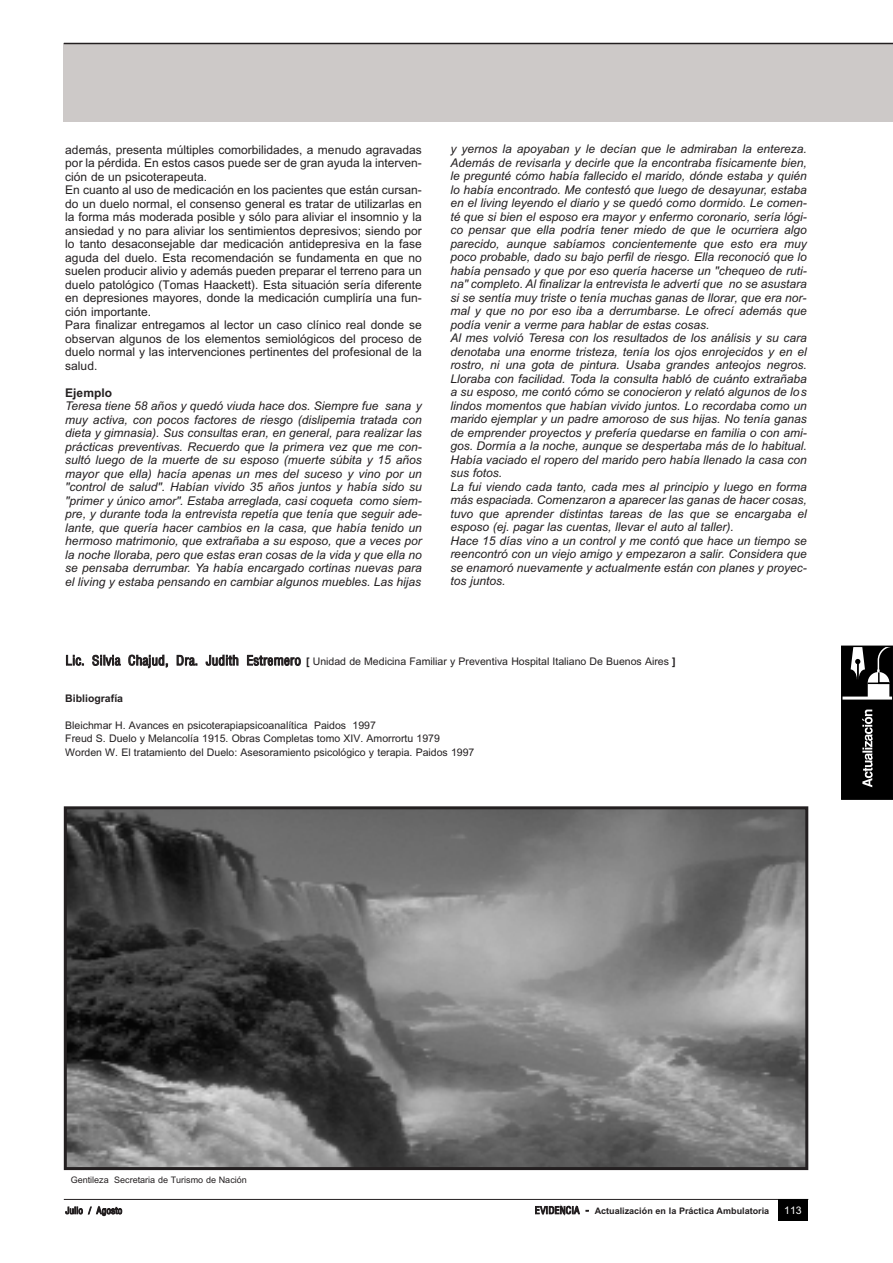
<style>
.page{position:relative;width:893px;height:1263px;background:#fff}
.page>*{position:absolute;margin:0;border:0;box-sizing:border-box;transform-origin:0 0}
.t1{font:italic 12px/13.5px "Arial";color:#231f20;text-align:justify}
.t2{font:12px/13.5px "Arial";color:#231f20}
.t3{font:700 12px "Arial";color:#231f20}
.t4{font:10.5px/13.5px "Arial";color:#231f20}
.t5{font:700 10.5px "Arial";color:#231f20}
.t6{font:10.5px "Helvetica Conth";color:#231f20}
.t7{font:10.5px "Arial";color:#fff}
.t8{font:700 9px "Arial";color:#231f20}
.t9{font:9px "Arial";color:#231f20}
.s1{font-family:"Helvetica Conth";font-size:15px}
.s2{font-weight:700}
.s3{font-family:"Helvetica Conth";font-weight:400;font-size:11.25px}
</style>
<div class="page">
<div style="left:64px;top:43px;width:828px;height:79px;background:#cdc9c8"></div>
<hr style="left:64px;top:1199px;width:744px;height:1px;background:#231f20">
<div style="left:778px;top:1199px;width:30px;height:21px;background:#000"></div>
<hr style="left:64px;top:43px;width:828px;height:1px;background:#231f20">
<svg style="left:841px;top:645px;width:51px;height:155px;background:#292929"></svg>
<img style="left:68px;top:810px;width:736px;height:356px">
<div style="left:64px;top:806px;width:744px;height:364px;border:3px solid #231f20"></div>
<p class="t2" style="left:65px;top:143px;width:358px">además, presenta múltiples comorbilidades, a menudo agravadas por la pérdida. En estos casos puede ser de gran ayuda la interven&shy;ción de un psicoterapeuta.<br>En cuanto al uso de medicación en los pacientes que están cursan&shy;do un duelo normal, el consenso general es tratar de utilizarlas en la forma más moderada posible y sólo para aliviar el insomnio y la ansiedad y no para aliviar los sentimientos depresivos; siendo por lo tanto desaconsejable dar medicación antidepresiva en la fase aguda del duelo. Esta recomendación se fundamenta en que no suelen producir alivio y además pueden preparar el terreno para un duelo patológico (Tomas Haackett). Esta situación sería diferente en depresiones mayores, donde la medicación cumpliría una fun&shy;ción importante.<br>Para finalizar entregamos al lector un caso clínico real donde se observan algunos de los elementos semiológicos del proceso de duelo normal y las intervenciones pertinentes del profesional de la salud.</p>
<p class="t3" style="left:65px;top:386px;width:48px">Ejemplo</p>
<p class="t1" style="left:65px;top:399px;width:358px">Teresa tiene 58 años y quedó viuda hace dos. Siempre fue sana y muy activa, con pocos factores de riesgo (dislipemia tratada con dieta y gimnasia). Sus consultas eran, en general, para realizar las prácticas preventivas. Recuerdo que la primera vez que me con&shy;sultó luego de la muerte de su esposo (muerte súbita y 15 años mayor que ella) hacía apenas un mes del suceso y vino por un "control de salud". Habían vivido 35 años juntos y había sido su "primer y único amor". Estaba arreglada, casi coqueta como siem&shy;pre, y durante toda la entrevista repetía que tenía que seguir ade&shy;lante, que quería hacer cambios en la casa, que había tenido un hermoso matrimonio, que extrañaba a su esposo, que a veces por la noche lloraba, pero que estas eran cosas de la vida y que ella no se pensaba derrumbar. Ya había encargado cortinas nuevas para el living y estaba pensando en cambiar algunos muebles. Las hijas</p>
<p class="t1" style="left:450px;top:142px;width:358px;text-align:left">y yernos la apoyaban y le decían que le admiraban la entereza.<br>Además de revisarla y decirle que la encontraba físicamente bien, le pregunté cómo había fallecido el marido, dónde estaba y quién lo había encontrado. Me contestó que luego de desayunar, estaba en el living leyendo el diario y se quedó como dormido. Le comen&shy;té que si bien el esposo era mayor y enfermo coronario, sería lógi&shy;co pensar que ella podría tener miedo de que le ocurriera algo parecido, aunque sabíamos concientemente que esto era muy poco probable, dado su bajo perfil de riesgo. Ella reconoció que lo había pensado y que por eso quería hacerse un "chequeo de ruti&shy;na" completo. Al finalizar la entrevista le advertí que no se asustara si se sentía muy triste o tenía muchas ganas de llorar, que era nor&shy;mal y que no por eso iba a derrumbarse. Le ofrecí además que podía venir a verme para hablar de estas cosas.<br>Al mes volvió Teresa con los resultados de los análisis y su cara denotaba una enorme tristeza, tenía los ojos enrojecidos y en el rostro, ni una gota de pintura. Usaba grandes anteojos negros.<br>Lloraba con facilidad. Toda la consulta habló de cuánto extrañaba a su esposo, me contó cómo se conocieron y relató algunos de los lindos momentos que habían vivido juntos. Lo recordaba como un marido ejemplar y un padre amoroso de sus hijas. No tenía ganas de emprender proyectos y prefería quedarse en familia o con ami&shy;gos. Dormía a la noche, aunque se despertaba más de lo habitual.<br>Había vaciado el ropero del marido pero había llenado la casa con sus fotos.<br>La fui viendo cada tanto, cada mes al principio y luego en forma más espaciada. Comenzaron a aparecer las ganas de hacer cosas, tuvo que aprender distintas tareas de las que se encargaba el esposo (ej. pagar las cuentas, llevar el auto al taller).<br>Hace 15 días vino a un control y me contó que hace un tiempo se reencontró con un viejo amigo y empezaron a salir. Considera que se enamoró nuevamente y actualmente están con planes y proyec&shy;tos juntos.</p>
<p class="t4" style="left:66px;top:655px;width:611px"><span class="s1">Lic. Silvia Chajud, Dra. Judith Estremero</span> <span class="s2">[</span> Unidad de Medicina Familiar y Preventiva Hospital Italiano De Buenos Aires <span class="s2">]</span></p>
<p class="t5" style="left:65px;top:692px;width:59px">Bibliografía</p>
<p class="t4" style="left:65px;top:719px;width:410px">Bleichmar H. Avances en psicoterapiapsicoanalítica Paidos 1997<br>Freud S. Duelo y Melancolía 1915. Obras Completas tomo XIV. Amorrortu 1979<br>Worden W. El tratamiento del Duelo: Asesoramiento psicológico y terapia. Paidos 1997</p>
<p class="t9" style="left:71px;top:1175px;width:178px">Gentileza Secretaria de Turismo de Nación</p>
<p class="t6" style="left:65px;top:1206px;width:59px">Julio / Agosto</p>
<p class="t8" style="left:535px;top:1205px;width:236px"><span class="s3">EVIDENCIA -</span> Actualización en la Práctica Ambulatoria</p>
<p class="t7" style="left:784px;top:1205px;width:19px">113</p>
</div>
